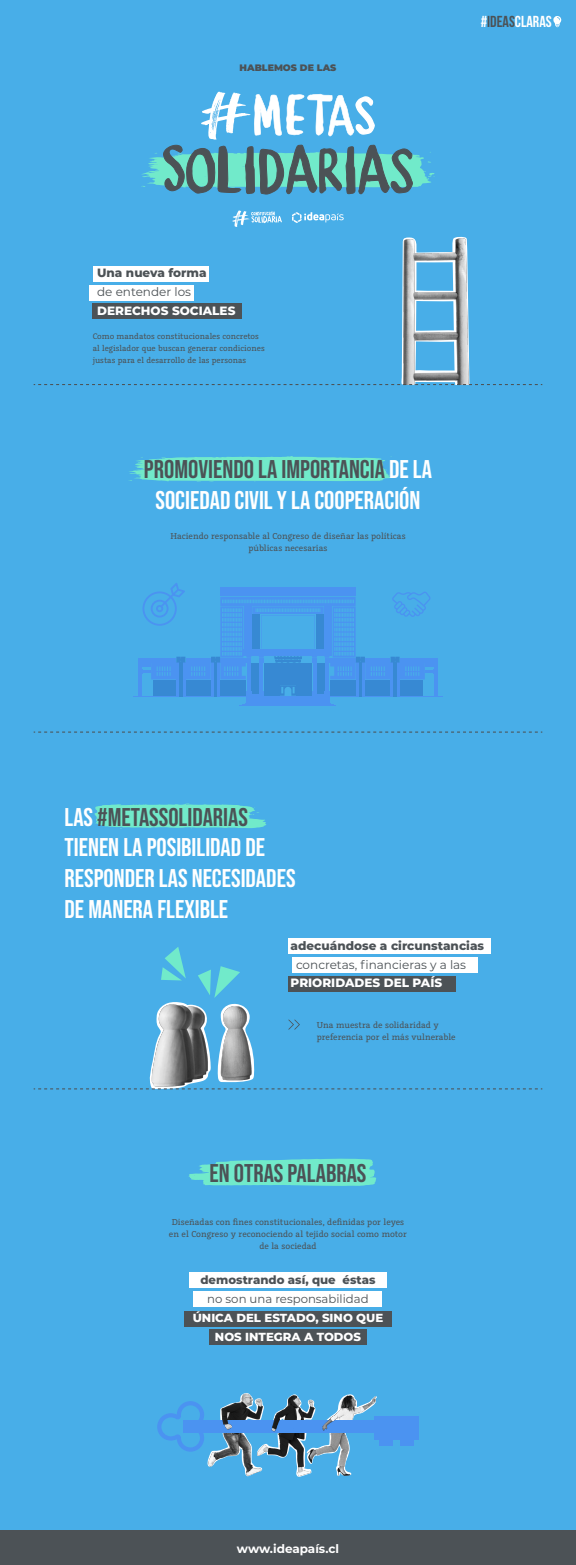
<style>
.page{position:relative;width:576px;height:1565px;background:#fff}
.page>*{position:absolute;margin:0;border:0;box-sizing:border-box;transform-origin:0 0}
.t1{font:25.62px/30.8px "Bebas Neue";color:#fff;text-align:center}
.t2{font:25.62px "Bebas Neue";color:#4c5256}
.t3{font:700 15.9px "Bebas Neue";color:#fff}
.t4{font:800 12px "Montserrat";color:#4c5256}
.t5{font:12px "Montserrat";color:#4c5256}
.t6{font:800 12px "Montserrat";color:#fff}
.t7{font:700 12px "Montserrat";color:#fff}
.t8{font:800 11.7px/18.6px "Montserrat";color:#fff;text-align:center}
.t9{font:800 11.7px "Montserrat";color:#4c5256}
.t10{font:11.7px "Montserrat";color:#4c5256}
.t11{font:9.6px/12px "Graublau Slab";color:#4c5256;text-align:center}
.t12{font:900 9.39px "Montserrat";color:#4c5256}
.t13{font:9px/12px "Graublau Slab";color:#4c5256}
.s1{color:#4c5256}
</style>
<div class="page">
<div style="left:0;top:0;width:576px;height:1552px;background:#48aee8"></div>
<svg style="left:553px;top:16px;width:8px;height:11px"></svg>
<svg style="left:232px;top:210px;width:50px;height:17px"></svg>
<svg style="left:292px;top:212px;width:52px;height:11px"></svg>
<svg style="left:141px;top:92px;width:294px;height:102px"></svg>
<svg style="left:34px;top:236px;width:508px;height:149px"></svg>
<svg style="left:129px;top:456px;width:263px;height:26px"></svg>
<div style="left:246px;top:694px;width:18px;height:9px;background:#4b93f1"></div>
<div style="left:312px;top:694px;width:18px;height:9px;background:#4b93f1"></div>
<hr style="left:245px;top:703px;width:86px;height:1px;background:#4b93f1">
<hr style="left:264px;top:702px;width:48px;height:1px;background:#4b93f1">
<hr style="left:264px;top:701px;width:48px;height:1px;background:#4b93f1">
<hr style="left:264px;top:700px;width:48px;height:1px;background:#4b93f1">
<hr style="left:264px;top:699px;width:48px;height:1px;background:#4b93f1">
<hr style="left:264px;top:698px;width:48px;height:1px;background:#4b93f1">
<hr style="left:264px;top:697px;width:48px;height:1px;background:#4b93f1">
<hr style="left:242px;top:704px;width:92px;height:1px;background:#4b93f1">
<hr style="left:240px;top:705px;width:96px;height:1px;background:#4b93f1">
<hr style="left:400px;top:696px;width:42px;height:1px;background:#4b93f1">
<hr style="left:134px;top:696px;width:42px;height:1px;background:#4b93f1">
<svg style="left:138px;top:583px;width:300px;height:114px"></svg>
<div style="left:317px;top:670px;width:8px;height:8px;background:#3789d3"></div>
<div style="left:317px;top:662px;width:8px;height:8px;background:#3789d3"></div>
<div style="left:288px;top:937px;width:203px;height:16px;background:#fff"></div>
<svg style="left:94px;top:803px;width:172px;height:26px"></svg>
<svg style="left:189px;top:1158px;width:187px;height:28px"></svg>
<div style="left:209px;top:1328px;width:158px;height:16px;background:#4c5256"></div>
<div style="left:189px;top:1271px;width:198px;height:16px;background:#fff"></div>
<div style="left:184px;top:1310px;width:208px;height:16px;background:#4c5256"></div>
<div style="left:194px;top:1291px;width:188px;height:15px;background:#fff"></div>
<div style="left:374px;top:1416px;width:45px;height:23px;background:#4b93f1"></div>
<svg style="left:157px;top:1393px;width:220px;height:83px"></svg>
<div style="left:379px;top:1431px;width:14px;height:14px;background:#4b93f1"></div>
<div style="left:400px;top:1431px;width:13px;height:14px;background:#4b93f1"></div>
<svg style="left:34px;top:732px;width:508px;height:1px"></svg>
<svg style="left:34px;top:947px;width:508px;height:142px"></svg>
<div style="left:0;top:1530px;width:576px;height:34px;background:#4c5256"></div>
<p class="t12" style="left:240px;top:60px;width:98px">HABLEMOS DE LAS</p>
<h2 class="t3" style="left:481px;top:13px;width:73px">#<span class="s1">IDEAS</span>CLARAS</h2>
<p class="t4" style="left:97px;top:264px;width:111px">Una nueva forma</p>
<p class="t5" style="left:97px;top:283px;width:95px">de entender los</p>
<p class="t6" style="left:97px;top:301px;width:140px">DERECHOS SOCIALES</p>
<p class="t13" style="left:93px;top:330px;width:174px">Como mandatos constitucionales concretos al legislador que buscan generar condiciones justas para el desarrollo de las personas</p>
<h1 class="t1" style="left:144px;top:453px;width:290px"><span class="s1">PROMOVIENDO LA IMPORTANCIA</span> DE LA<br>SOCIEDAD CIVIL Y LA COOPERACIÓN</h1>
<p class="t11" style="left:170px;top:530px;width:237px">Haciendo responsable al Congreso de diseñar las políticas públicas necesarias</p>
<h1 class="t1" style="left:65px;top:801px;width:233px;text-align:left">LAS <span class="s1">#METASSOLIDARIAS<br></span>TIENEN LA POSIBILIDAD DE<br>RESPONDER LAS NECESIDADES<br>DE MANERA FLEXIBLE</h1>
<p class="t4" style="left:291px;top:936px;width:195px">adecuándose a circunstancias</p>
<p class="t5" style="left:296px;top:956px;width:172px">concretas, financieras y a las</p>
<p class="t6" style="left:291px;top:974px;width:153px">PRIORIDADES DEL PAÍS</p>
<p class="t11" style="left:317px;top:1019px;width:140px;text-align:left">Una muestra de solidaridad y preferencia por el más vulnerable</p>
<h1 class="t2" style="left:210px;top:1158px;width:158px">EN OTRAS PALABRAS</h1>
<p class="t11" style="left:169px;top:1216px;width:240px">Diseñadas con fines constitucionales, definidas por leyes en el Congreso y reconociendo al tejido social como motor de la sociedad</p>
<p class="t9" style="left:200px;top:1271px;width:177px">demostrando así, que éstas</p>
<p class="t10" style="left:207px;top:1290px;width:163px">no son una responsabilidad</p>
<p class="t8" style="left:193px;top:1308px;width:192px">ÚNICA DEL ESTADO, SINO QUE<br>NOS INTEGRA A TODOS</p>
<p class="t7" style="left:237px;top:1539px;width:104px">www.ideapaís.cl</p>
</div>
